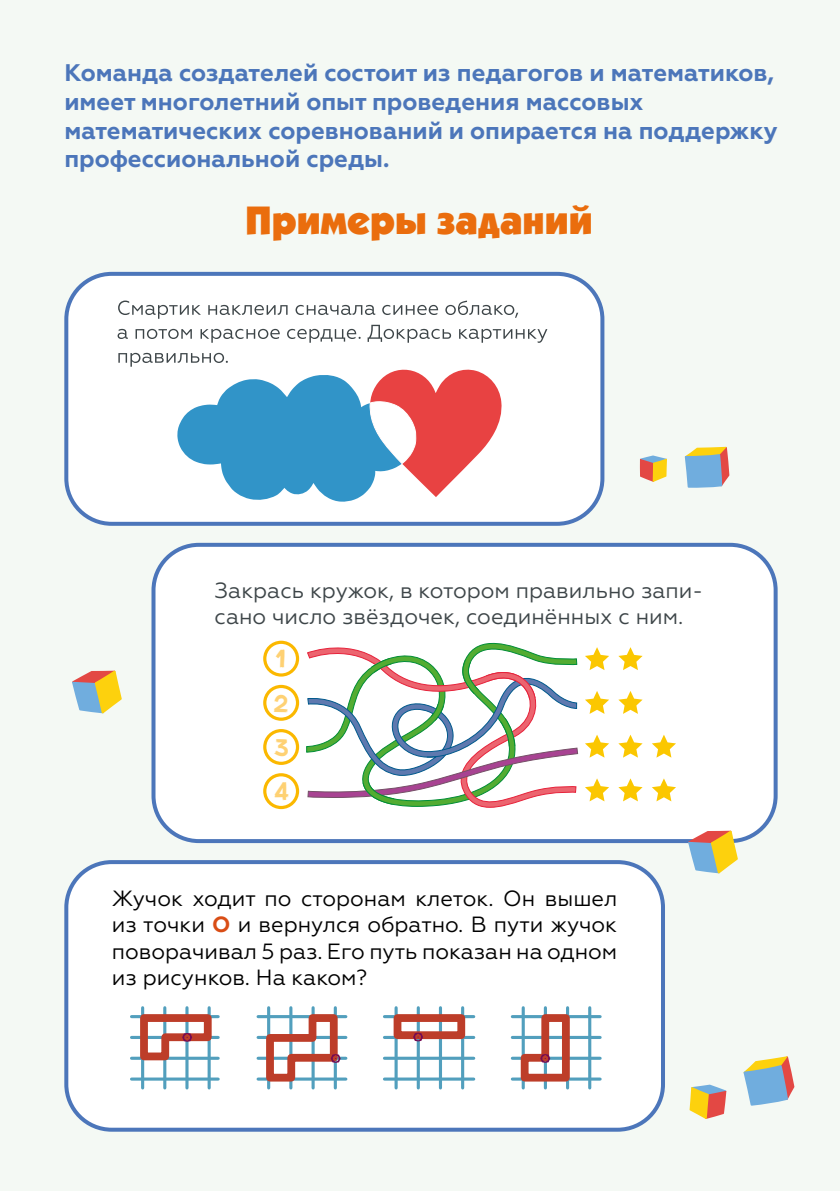
<style>
.page{position:relative;width:840px;height:1191px;background:#fff}
.page>*{position:absolute;margin:0;border:0;box-sizing:border-box;transform-origin:0 0}
.t1{font:900 40px "Kabel C";color:#ea6d0d}
.t2{font:28px/44.2px "GUERRILLA";color:#fed173;text-align:justify}
.t3{font:700 24px/28.8px "Geometria";color:#4c76ba}
.t4{font:22px/26.4px "Geometria";color:#000;text-align:justify}
.t5{font:22px/26.4px "Geometria";color:#3d4548}
.s1{font-weight:700;color:#d94d15}
</style>
<div class="page">
<div style="left:0;top:0;width:839px;height:1191px;background:#f4f9f4"></div>
<div style="left:66px;top:274px;width:536px;height:250px;background:#fff;border-radius:45px"></div>
<div style="left:64px;top:272px;width:540px;height:254px;border:4px solid #4c76ba;border-radius:45px"></div>
<svg style="left:118px;top:353px;width:384px;height:149px"></svg>
<svg style="left:117px;top:325px;width:430px;height:18px"></svg>
<svg style="left:118px;top:300px;width:400px;height:19px"></svg>
<div style="left:153px;top:545px;width:622px;height:296px;background:#fff;border-radius:45px"></div>
<div style="left:151px;top:543px;width:626px;height:300px;border:4px solid #4c76ba;border-radius:45px"></div>
<svg style="left:585px;top:647px;width:23px;height:23px"></svg>
<svg style="left:585px;top:691px;width:23px;height:23px"></svg>
<svg style="left:585px;top:734px;width:23px;height:23px"></svg>
<svg style="left:585px;top:778px;width:23px;height:23px"></svg>
<svg style="left:618px;top:647px;width:24px;height:23px"></svg>
<svg style="left:618px;top:691px;width:24px;height:23px"></svg>
<svg style="left:618px;top:734px;width:24px;height:23px"></svg>
<svg style="left:652px;top:734px;width:23px;height:23px"></svg>
<svg style="left:618px;top:778px;width:24px;height:23px"></svg>
<svg style="left:652px;top:778px;width:23px;height:23px"></svg>
<svg style="left:307px;top:642px;width:240px;height:166px"></svg>
<svg style="left:306px;top:657px;width:272px;height:148px"></svg>
<div style="left:263px;top:640px;width:36px;height:36px;border:3px solid #fbb800;border-radius:50%"></div>
<div style="left:263px;top:685px;width:36px;height:36px;border:3px solid #fbb800;border-radius:50%"></div>
<div style="left:263px;top:729px;width:36px;height:36px;border:3px solid #fbb800;border-radius:50%"></div>
<div style="left:263px;top:773px;width:36px;height:36px;border:3px solid #fbb800;border-radius:50%"></div>
<div style="left:66px;top:862px;width:596px;height:267px;background:#fff;border-radius:45px"></div>
<div style="left:64px;top:860px;width:600px;height:271px;border:4px solid #4c76ba;border-radius:45px"></div>
<hr style="left:512px;top:1015px;width:87px;height:3px;background:#529fbd">
<hr style="left:512px;top:1036px;width:87px;height:3px;background:#529fbd">
<hr style="left:512px;top:1056px;width:87px;height:3px;background:#529fbd">
<hr style="left:512px;top:1077px;width:87px;height:3px;background:#529fbd">
<svg style="left:566px;top:1007px;width:3px;height:81px"></svg>
<hr style="left:521px;top:1007px;width:3px;height:81px;background:#529fbd">
<hr style="left:543px;top:1007px;width:3px;height:81px;background:#529fbd">
<hr style="left:588px;top:1007px;width:3px;height:81px;background:#529fbd">
<svg style="left:516px;top:1010px;width:57px;height:75px"></svg>
<hr style="left:384px;top:1015px;width:89px;height:3px;background:#529fbd">
<hr style="left:384px;top:1036px;width:89px;height:3px;background:#529fbd">
<hr style="left:384px;top:1056px;width:89px;height:3px;background:#529fbd">
<hr style="left:384px;top:1077px;width:89px;height:3px;background:#529fbd">
<hr style="left:394px;top:1007px;width:3px;height:81px;background:#529fbd">
<hr style="left:416px;top:1007px;width:3px;height:81px;background:#529fbd">
<svg style="left:438px;top:1007px;width:4px;height:81px"></svg>
<hr style="left:461px;top:1007px;width:3px;height:81px;background:#529fbd">
<div style="left:393px;top:1014px;width:72px;height:25px;border:8px solid #bd3d29"></div>
<svg style="left:409px;top:1028px;width:17px;height:17px"></svg>
<hr style="left:258px;top:1015px;width:87px;height:3px;background:#529fbd">
<hr style="left:258px;top:1036px;width:87px;height:3px;background:#529fbd">
<hr style="left:258px;top:1056px;width:87px;height:3px;background:#529fbd">
<hr style="left:258px;top:1077px;width:87px;height:3px;background:#529fbd">
<hr style="left:267px;top:1007px;width:3px;height:81px;background:#529fbd">
<hr style="left:289px;top:1007px;width:3px;height:81px;background:#529fbd">
<hr style="left:311px;top:1007px;width:3px;height:81px;background:#529fbd">
<svg style="left:333px;top:1007px;width:4px;height:81px"></svg>
<svg style="left:262px;top:1010px;width:82px;height:75px"></svg>
<hr style="left:131px;top:1015px;width:87px;height:3px;background:#529fbd">
<hr style="left:131px;top:1036px;width:87px;height:3px;background:#529fbd">
<hr style="left:131px;top:1056px;width:87px;height:3px;background:#529fbd">
<hr style="left:131px;top:1077px;width:87px;height:3px;background:#529fbd">
<hr style="left:141px;top:1007px;width:3px;height:81px;background:#529fbd">
<hr style="left:163px;top:1007px;width:3px;height:81px;background:#529fbd">
<hr style="left:185px;top:1007px;width:3px;height:81px;background:#529fbd">
<hr style="left:207px;top:1007px;width:3px;height:81px;background:#529fbd">
<svg style="left:136px;top:1010px;width:79px;height:54px"></svg>
<svg style="left:684px;top:447px;width:45px;height:41px;background:#a2afb2"></svg>
<svg style="left:639px;top:455px;width:27px;height:27px"></svg>
<svg style="left:72px;top:670px;width:50px;height:43px"></svg>
<svg style="left:687px;top:830px;width:50px;height:43px"></svg>
<svg style="left:743px;top:1056px;width:51px;height:49px"></svg>
<svg style="left:689px;top:1084px;width:37px;height:35px"></svg>
<p class="t3" style="left:64px;top:59px;width:714px">Команда создателей состоит из педагогов и математиков, имеет многолетний опыт проведения массовых математических соревнований и опирается на поддержку профессиональной среды.</p>
<h1 class="t1" style="left:245px;top:195px;width:349px">Примеры заданий</h1>
<p class="t5" style="left:214px;top:577px;width:490px">Закрась кружок, в котором правильно запи&shy;сано число звёздочек, соединённых с ним.</p>
<p class="t2" style="left:272px;top:637px;width:18px">1<br>2<br>3<br>4</p>
<p class="t4" style="left:112px;top:885px;width:506px">Жучок ходит по сторонам клеток. Он вышел из точки <span class="s1">О</span> и вернулся обратно. В пути жучок поворачивал 5 раз. Его путь показан на одном из рисунков. На каком?</p>
</div>
